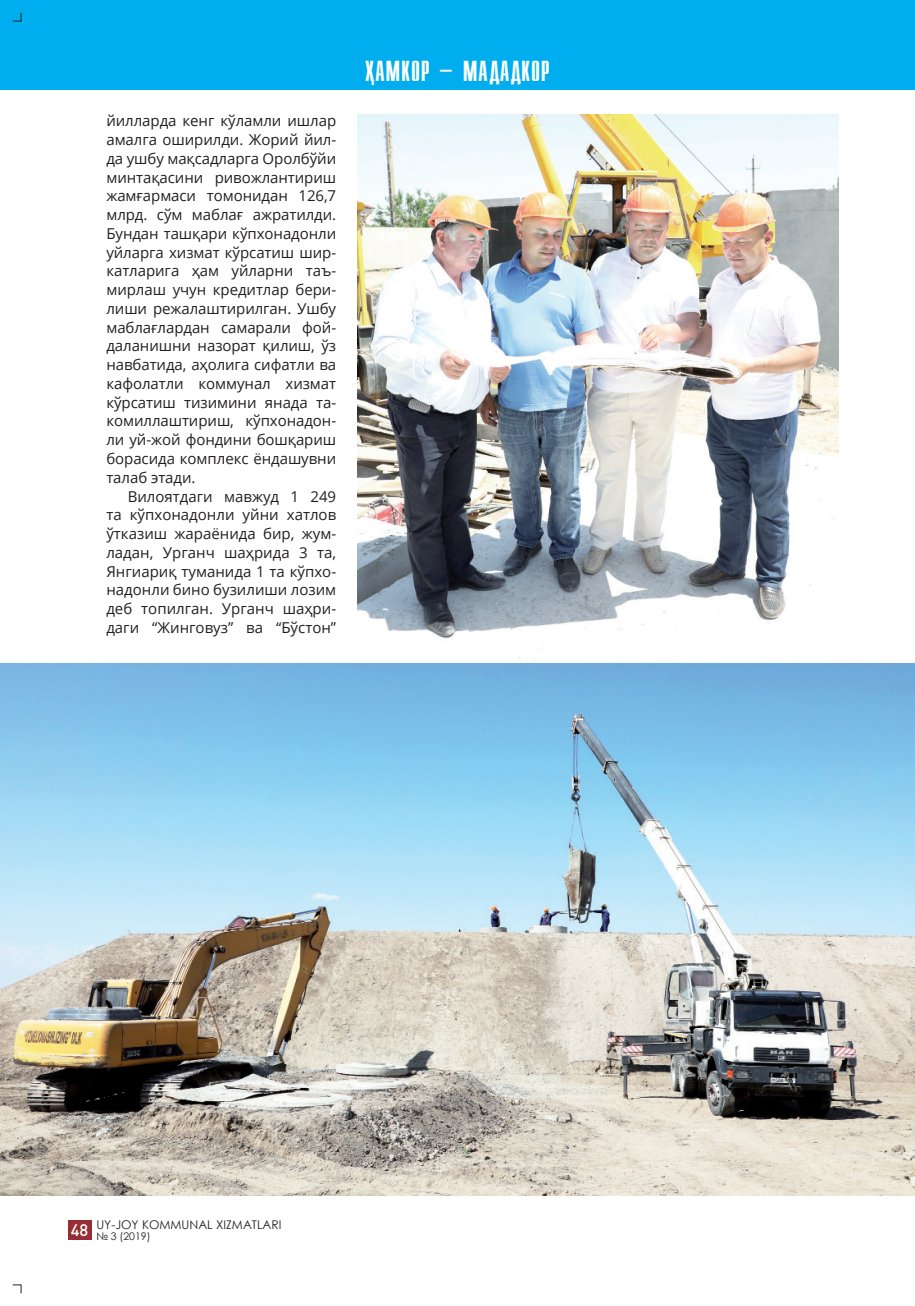
<style>
.page{position:relative;width:915px;height:1306px;background:#fff}
.page>*{position:absolute;margin:0;border:0;box-sizing:border-box;transform-origin:0 0}
.Rubrika{font:24px "Virtec Compact Uz";letter-spacing:.025em;color:#fff}
.t1{font:15px/18.8px "Open Sans";letter-spacing:-.005em;color:#231f20;text-align:justify}
.t2{font:12px "Century Gothic";color:#231f20}
.t3{font:10.5px "Century Gothic";color:#231f20}
.s1{font-family:"DIN Pro";font-weight:500;font-size:16.5px;color:#fff}
</style>
<div class="page">
<div style="left:0;top:0;width:914px;height:89px;background:#00aeef"></div>
<div style="left:68px;top:1219px;width:23px;height:20px;background:#962e33"></div>
<img style="left:357px;top:115px;width:481px;height:549px">
<img style="left:0;top:664px;width:914px;height:531px">
<svg style="left:13px;top:13px;width:9px;height:9px"></svg>
<svg style="left:13px;top:1284px;width:9px;height:9px"></svg>
<p class="t1" style="left:106px;top:111px;width:231px">йилларда кенг кўламли ишлар амалга оширилди. Жорий йил&shy;да ушбу мақсадларга Оролбўйи минтақасини ривожлантириш жамғармаси томонидан 126,7 млрд. сўм маблағ ажратилди.<br>Бундан ташқари кўпхонадонли уйларга хизмат кўрсатиш шир&shy;катларига ҳам уйларни таъ&shy;мирлаш учун кредитлар бери&shy;лиши режалаштирилган. Ушбу маблағлардан самарали фой&shy;даланишни назорат қилиш, ўз навбатида, аҳолига сифатли ва кафолатли коммунал хизмат кўрсатиш тизимини янада та&shy;комиллаштириш, кўпхонадон&shy;ли уй-жой фондини бошқариш борасида комплекс ёндашувни талаб этади.</p>
<p class="t1" style="left:106px;top:486px;width:231px;text-indent:21px">Вилоятдаги мавжуд 1 249 та кўпхонадонли уйни хатлов ўтказиш жараёнида бир, жум&shy;ладан, Урганч шаҳрида 3 та, Янгиариқ туманида 1 та кўпхо&shy;надонли бино бузилиши лозим деб топилган. Урганч шаҳри&shy;даги “Жинговуз” ва “Бўстон”</p>
<p class="Rubrika" style="left:365px;top:56px;width:186px">²АМКОР – МАДАДКОР</p>
<p class="t2" style="left:71px;top:1216px;width:212px"><span class="s1">48</span> UY-JOY KОMМUNAL XIZMATLARI</p>
<p class="t3" style="left:96px;top:1228px;width:56px">№ 3 (2019)</p>
</div>
